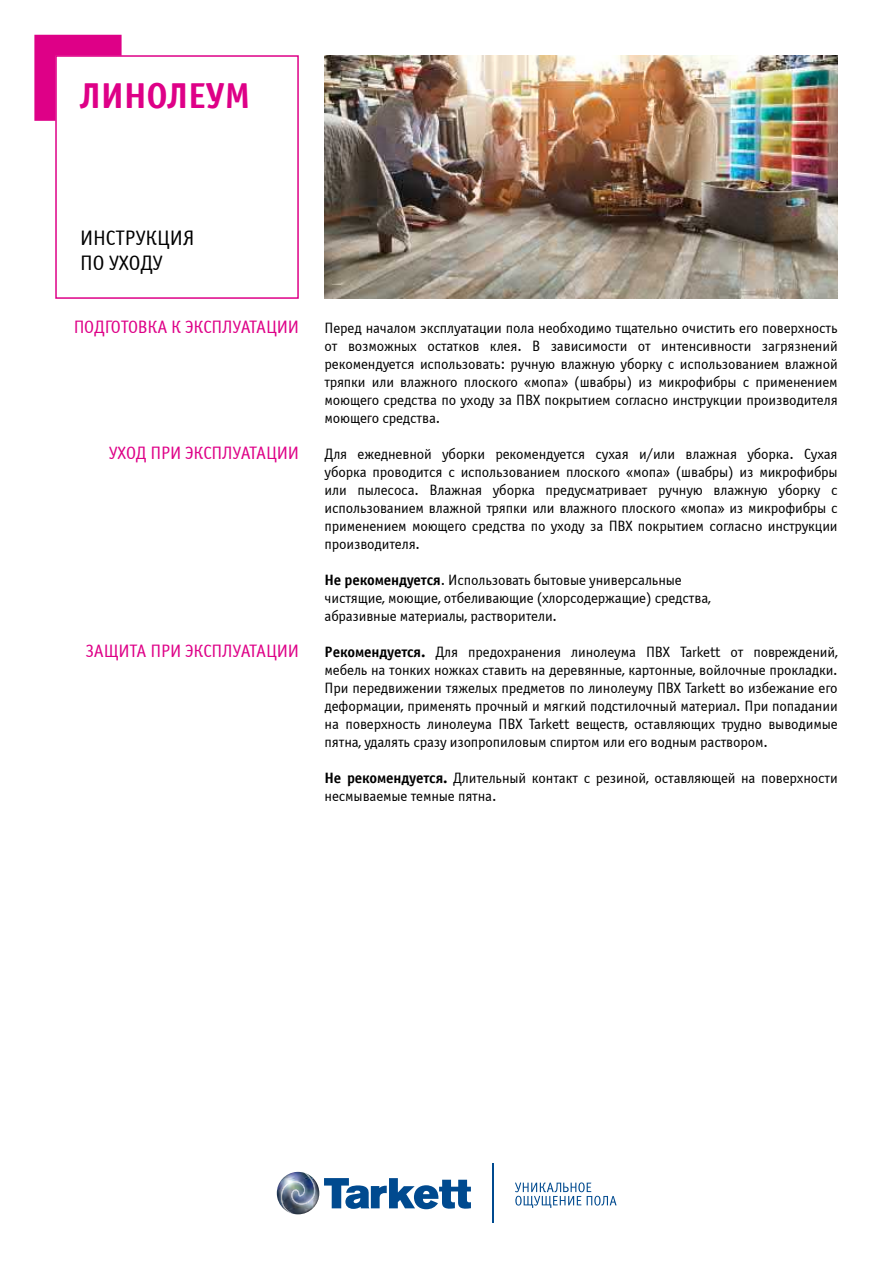
<style>
.page{position:relative;width:893px;height:1263px;background:#fff}
.page>*{position:absolute;margin:0;border:0;box-sizing:border-box;transform-origin:0 0}
.t1{font:700 36px "Officina Sans C";letter-spacing:-.01em;color:#de0087}
.t2{font:21px/25.2px "Officina Sans C";letter-spacing:-.01em;color:#000}
.t3{font:18px "Officina Sans C";letter-spacing:-.01em;color:#de0087}
.t4{font:15px/18px "Officina Sans C";letter-spacing:-.01em;color:#000;text-align:justify}
.s1{font-weight:700}
</style>
<div class="page">
<svg style="left:34px;top:35px;width:88px;height:86px"></svg>
<div style="left:55px;top:55px;width:244px;height:244px;border:2px solid #de0087"></div>
<img style="left:325px;top:55px;width:513px;height:244px">
<svg style="left:324px;top:1178px;width:147px;height:31px"></svg>
<hr style="left:492px;top:1163px;width:1px;height:59px;background:#004a8f">
<svg style="left:515px;top:1182px;width:102px;height:26px"></svg>
<img style="left:277px;top:1172px;width:42px;height:34px">
<img style="left:281px;top:1173px;width:34px;height:41px">
<h1 class="t1" style="left:80px;top:76px;width:171px">линолеум</h1>
<h2 class="t2" style="left:80px;top:226px;width:116px">Инструкция по уходу</h2>
<p class="t3" style="left:74px;top:317px;width:214px">П одготовка к эксплуатации</p>
<p class="t3" style="left:109px;top:443px;width:179px">Уход при эксплуатации</p>
<p class="t3" style="left:86px;top:641px;width:202px">Защита при эксплуатации</p>
<p class="t4" style="left:325px;top:319px;width:515px">П еред началом эксплуатации пола необходимо тщательно очистить его поверхность от возможных остатков клея. В зависимости от интенсивности загрязнений рекомендуется использовать: ручную влажную уборку с использованием влажной тряпки или влажного плоского «мопа» (швабры) из микрофибры с применением моющего средства по уходу за ПВХ</p>
<p class="t4" style="left:545px;top:391px;width:295px">покрытием согласно инструкции производителя</p>
<p class="t4" style="left:325px;top:409px;width:117px">моющего средства.</p>
<p class="t4" style="left:325px;top:445px;width:515px">Для ежедневной уборки рекомендуется сухая и/или влажная уборка. Сухая уборка проводится с использованием плоского «мопа» (швабры) из микрофибры или пылесоса. Влажная уборка предусматривает ручную влажную уборку с использованием влажной тряпки или влажного плоского «мопа» из микрофибры с применением моющего средства по уходу за ПВХ</p>
<p class="t4" style="left:638px;top:517px;width:201px">покрытием согласно инструкции</p>
<p class="t4" style="left:325px;top:535px;width:97px">производителя.</p>
<p class="t4" style="left:325px;top:571px;width:388px;text-align:left"><span class="s1">Не рекомендуется</span>. Использовать бытовые универсальные чистящие, моющие, отбеливающие (хлорсодержащие) средства, абразивные материалы, растворители.</p>
<p class="t4" style="left:325px;top:643px;width:330px"><span class="s1">Рекомендуется.</span> Для предохранения линолеума ПВХ</p>
<p class="t4" style="left:325px;top:643px;width:515px;text-indent:355px">Tarkett от повреждений, мебель на тонких ножках ставить на деревянные, картонные, войлочные прокладки.<br>П ри передвижении тяжелых предметов по линолеуму ПВХ</p>
<p class="t4" style="left:325px;top:679px;width:515px;text-indent:360px">Tarkett во избежание его деформации, применять прочный и мягкий подстилочный материал. П ри попадании на поверхность линолеума ПВХ</p>
<p class="t4" style="left:325px;top:715px;width:515px;text-indent:204px">Tarkett веществ, оставляющих трудно выводимые пятна, удалять сразу изопропиловым спиртом или его водным раствором.</p>
<p class="t4" style="left:325px;top:769px;width:515px"><span class="s1">Не рекомендуется.</span> Длительный контакт с резиной, оставляющей на поверхности несмываемые темные пятна.</p>
</div>
